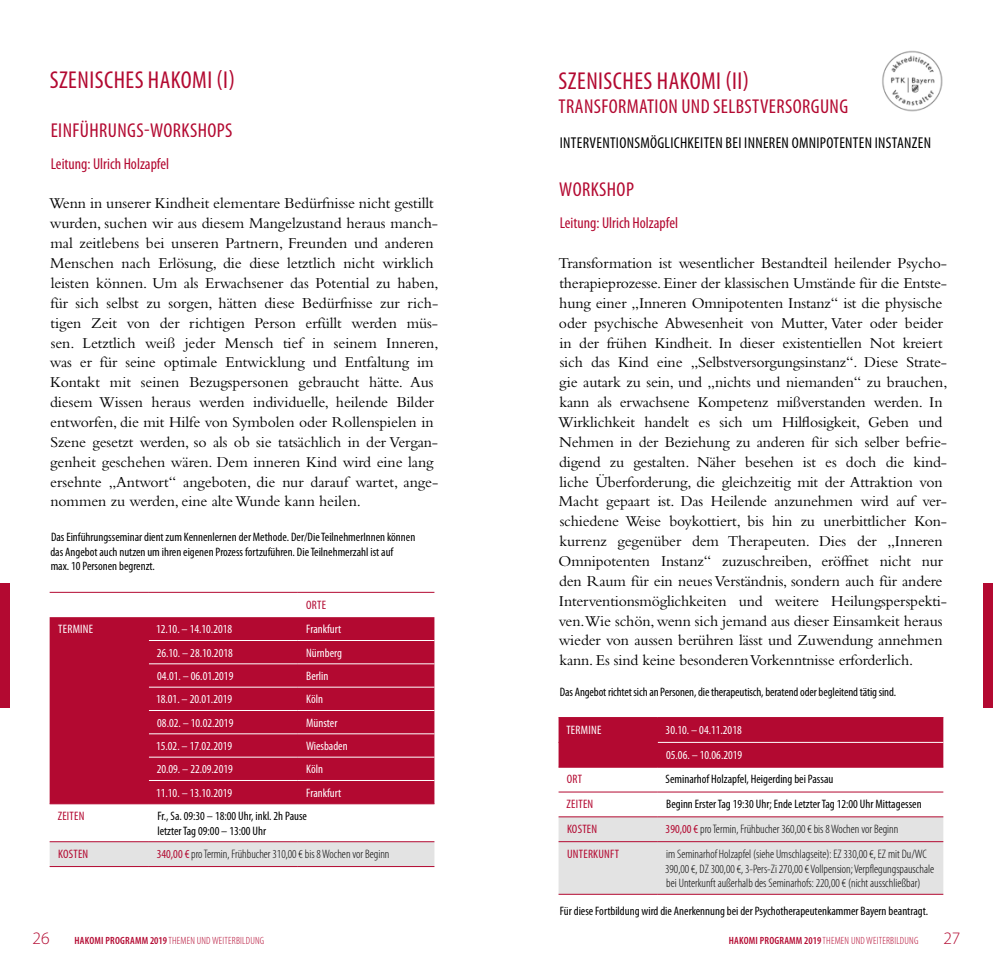
<style>
.page{position:relative;width:993px;height:968px;background:#fff}
.page>*{position:absolute;margin:0;border:0;box-sizing:border-box;transform-origin:0 0}
.t1{font:condensed 24.5px "Myriad Pro";letter-spacing:.02em;color:#b30931}
.t2{font:condensed 20.12px "Myriad Pro";letter-spacing:.02em;color:#b30931}
.t3{font:300 17.5px "Myriad Pro";color:#b30931}
.t4{font:15.75px/19.8px "Bembo";letter-spacing:-.01em;color:#000}
.t5{font:condensed 15.75px "Myriad Pro";letter-spacing:.02em;color:#000}
.t6{font:condensed 15.75px "Myriad Pro";color:#b30931}
.t7{font:condensed 12.25px/14.7px "Myriad Pro";color:#000}
.t8{font:300 condensed 12.25px/14.7px "Myriad Pro";color:#000}
.t9{font:condensed 12.25px/24.8px "Myriad Pro";color:#fff}
.t10{font:condensed 12.25px "Myriad Pro";letter-spacing:.02em;color:#b30931}
.t11{font:condensed 12.25px "Myriad Pro";letter-spacing:.02em;color:#fff}
.t12{font:300 condensed 10.5px "Myriad Pro";letter-spacing:.02em;color:#b30931}
.s1{font-weight:400;color:#b30931}
.s2{font-weight:600}
</style>
<div class="page">
<div style="left:982px;top:583px;width:10px;height:124px;background:#b30931"></div>
<div style="left:0;top:583px;width:10px;height:124px;background:#b30931"></div>
<div style="left:558px;top:718px;width:385px;height:48px;background:#b30931"></div>
<div style="left:558px;top:817px;width:385px;height:76px;background:#e3e3e3"></div>
<hr style="left:558px;top:717px;width:99px;height:1px;background:#b30931">
<hr style="left:657px;top:717px;width:286px;height:1px;background:#b30931">
<hr style="left:558px;top:741px;width:99px;height:1px;background:#b30931">
<hr style="left:558px;top:766px;width:99px;height:1px;background:#b30931">
<hr style="left:657px;top:766px;width:286px;height:1px;background:#b30931">
<hr style="left:558px;top:791px;width:99px;height:1px;background:#b30931">
<hr style="left:657px;top:791px;width:286px;height:1px;background:#b30931">
<hr style="left:558px;top:816px;width:99px;height:1px;background:#b30931">
<hr style="left:657px;top:816px;width:286px;height:1px;background:#b30931">
<hr style="left:558px;top:841px;width:99px;height:1px;background:#b30931">
<hr style="left:657px;top:841px;width:286px;height:1px;background:#b30931">
<hr style="left:558px;top:893px;width:99px;height:1px;background:#b30931">
<hr style="left:657px;top:893px;width:286px;height:1px;background:#b30931">
<hr style="left:657px;top:742px;width:286px;height:1px;background:#fff">
<div style="left:50px;top:617px;width:384px;height:186px;background:#b30931"></div>
<div style="left:50px;top:842px;width:384px;height:24px;background:#e3e3e3"></div>
<hr style="left:50px;top:592px;width:99px;height:1px;background:#b30931">
<hr style="left:149px;top:592px;width:149px;height:1px;background:#b30931">
<hr style="left:298px;top:592px;width:136px;height:1px;background:#b30931">
<hr style="left:149px;top:640px;width:149px;height:1px;background:#fff">
<hr style="left:298px;top:640px;width:136px;height:1px;background:#fff">
<hr style="left:149px;top:663px;width:149px;height:1px;background:#fff">
<hr style="left:298px;top:663px;width:136px;height:1px;background:#fff">
<hr style="left:149px;top:686px;width:149px;height:1px;background:#fff">
<hr style="left:298px;top:686px;width:136px;height:1px;background:#fff">
<hr style="left:149px;top:710px;width:149px;height:1px;background:#fff">
<hr style="left:298px;top:710px;width:136px;height:1px;background:#fff">
<hr style="left:149px;top:733px;width:149px;height:1px;background:#fff">
<hr style="left:298px;top:733px;width:136px;height:1px;background:#fff">
<hr style="left:149px;top:756px;width:149px;height:1px;background:#fff">
<hr style="left:298px;top:756px;width:136px;height:1px;background:#fff">
<hr style="left:149px;top:780px;width:149px;height:1px;background:#fff">
<hr style="left:298px;top:780px;width:136px;height:1px;background:#fff">
<hr style="left:50px;top:803px;width:99px;height:1px;background:#b30931">
<hr style="left:149px;top:803px;width:149px;height:1px;background:#b30931">
<hr style="left:298px;top:803px;width:136px;height:1px;background:#b30931">
<hr style="left:50px;top:841px;width:99px;height:1px;background:#b30931">
<hr style="left:149px;top:841px;width:149px;height:1px;background:#b30931">
<hr style="left:298px;top:841px;width:136px;height:1px;background:#b30931">
<hr style="left:50px;top:866px;width:99px;height:1px;background:#b30931">
<hr style="left:149px;top:866px;width:149px;height:1px;background:#b30931">
<hr style="left:298px;top:866px;width:136px;height:1px;background:#b30931">
<img style="left:882px;top:50px;width:61px;height:62px">
<h1 class="t1" style="left:50px;top:66px;width:187px">SZENISCHES HAKOMI (I)</h1>
<p class="t2" style="left:51px;top:119px;width:183px">EINFÜHRUNGS-WORKSHOPS</p>
<p class="t6" style="left:51px;top:155px;width:120px">Leitung: Ulrich Holzapfel</p>
<p class="t4" style="left:49px;top:193px;width:391px">Wenn in unserer Kindheit elementare Bedürfnisse nicht gestillt wurden, suchen wir aus diesem Mangelzustand heraus manch&shy;mal zeitlebens bei unseren Partnern, Freunden und anderen Menschen nach Erlösung, die diese letztlich nicht wirklich leisten können. Um als Erwachsener das Potential zu haben, für sich selbst zu sorgen, hätten diese Bedürfnisse zur rich&shy;tigen Zeit von der richtigen Person erfüllt werden müs&shy;sen. Letztlich weiß jeder Mensch tief in seinem Inneren, was er für seine optimale Entwicklung und Entfaltung im Kontakt mit seinen Bezugspersonen gebraucht hätte. Aus diesem Wissen heraus werden individuelle, heilende Bilder entworfen, die mit Hilfe von Symbolen oder Rollenspielen in Szene gesetzt werden, so als ob sie tatsächlich in der Vergan&shy;genheit geschehen wären. Dem inneren Kind wird eine lang ersehnte „Antwort“ angeboten, die nur darauf wartet, ange&shy;nommen zu werden, eine alte Wunde kann heilen.</p>
<p class="t7" style="left:50px;top:529px;width:366px">Das Einführungsseminar dient zum Kennenlernen der Methode. Der/Die TeilnehmerInnen können das Angebot auch nutzen um ihren eigenen Prozess fortzuführen. Die Teilnehmerzahl ist auf<br>max. 10 Personen begrenzt.</p>
<p class="t10" style="left:306px;top:597px;width:21px">ORTE</p>
<p class="t11" style="left:58px;top:622px;width:36px">TERMINE</p>
<p class="t9" style="left:156px;top:617px;width:78px">12.10. – 14.10.2018</p>
<p class="t9" style="left:306px;top:617px;width:36px">Frankfurt</p>
<p class="t9" style="left:157px;top:640px;width:78px">26.10. – 28.10.2018</p>
<p class="t9" style="left:306px;top:640px;width:37px">Nürnberg</p>
<p class="t9" style="left:157px;top:663px;width:78px">04.01. – 06.01.2019</p>
<p class="t9" style="left:306px;top:663px;width:24px">Berlin</p>
<p class="t9" style="left:156px;top:687px;width:78px">18.01. – 20.01.2019</p>
<p class="t9" style="left:306px;top:687px;width:18px">Köln</p>
<p class="t9" style="left:157px;top:710px;width:78px">08.02. – 10.02.2019</p>
<p class="t9" style="left:306px;top:710px;width:33px">Münster</p>
<p class="t9" style="left:156px;top:733px;width:78px">15.02. – 17.02.2019</p>
<p class="t9" style="left:306px;top:733px;width:43px">Wiesbaden</p>
<p class="t9" style="left:157px;top:757px;width:78px">20.09. – 22.09.2019</p>
<p class="t9" style="left:306px;top:757px;width:18px">Köln</p>
<p class="t9" style="left:156px;top:780px;width:78px">11.10. – 13.10.2019</p>
<p class="t9" style="left:306px;top:780px;width:36px">Frankfurt</p>
<p class="t10" style="left:58px;top:809px;width:28px">ZEITEN</p>
<p class="t7" style="left:157px;top:808px;width:151px">Fr., Sa. 09:30 – 18:00 Uhr, inkl. 2h Pause letzter Tag 09:00 – 13:00 Uhr</p>
<p class="t10" style="left:58px;top:847px;width:32px">KOSTEN</p>
<p class="t8" style="left:157px;top:846px;width:234px"><span class="s1">340,00 €</span> pro Termin, Frühbucher 310,00 € bis 8 Wochen vor Beginn</p>
<h1 class="t1" style="left:558px;top:67px;width:192px">SZENISCHES HAKOMI (II)</h1>
<p class="t2" style="left:558px;top:95px;width:291px">TRANSFORMATION UND SELBSTVERSORGUNG</p>
<p class="t5" style="left:559px;top:134px;width:372px">INTERVENTIONSMÖGLICHKEITEN BEI INNEREN OMNIPOTENTEN INSTANZEN</p>
<p class="t2" style="left:559px;top:179px;width:76px">WORKSHOP</p>
<p class="t6" style="left:559px;top:214px;width:120px">Leitung: Ulrich Holzapfel</p>
<p class="t4" style="left:558px;top:253px;width:391px">Transformation ist wesentlicher Bestandteil heilender Psycho&shy;therapieprozesse. Einer der klassischen Umstände für die Entste&shy;hung einer „Inneren Omnipotenten Instanz“ ist die physische oder psychische Abwesenheit von Mutter, Vater oder beider in der frühen Kindheit. In dieser existentiellen Not kreiert sich das Kind eine „Selbstversorgungsinstanz“. Diese Strate&shy;gie autark zu sein, und „nichts und niemanden“ zu brauchen, kann als erwachsene Kompetenz mißverstanden werden. In Wirklichkeit handelt es sich um Hilflosigkeit, Geben und Nehmen in der Beziehung zu anderen für sich selber befrie&shy;digend zu gestalten. Näher besehen ist es doch die kind&shy;liche Überforderung, die gleichzeitig mit der Attraktion von Macht gepaart ist. Das Heilende anzunehmen wird auf ver&shy;schiedene Weise boykottiert, bis hin zu unerbittlicher Kon&shy;kurrenz gegenüber dem Therapeuten. Dies der „Inneren Omnipotenten Instanz“ zuzuschreiben, eröffnet nicht nur den Raum für ein neues Verständnis, sondern auch für andere Interventionsmöglichkeiten und weitere Heilungsperspekti&shy;ven.Wie schön, wenn sich jemand aus dieser Einsamkeit heraus wieder von aussen berühren lässt und Zuwendung annehmen kann. Es sind keine besonderen Vorkenntnisse erforderlich.</p>
<p class="t7" style="left:559px;top:684px;width:337px">Das Angebot richtet sich an Personen, die therapeutisch, beratend oder begleitend tätig sind.</p>
<p class="t11" style="left:566px;top:723px;width:36px">TERMINE</p>
<p class="t9" style="left:665px;top:717px;width:78px">30.10. – 04.11.2018<br>05.06. – 10.06.2019</p>
<p class="t10" style="left:566px;top:772px;width:17px">ORT</p>
<p class="t7" style="left:665px;top:772px;width:169px">Seminarhof Holzapfel, Heigerding bei Passau</p>
<p class="t10" style="left:566px;top:797px;width:28px">ZEITEN</p>
<p class="t7" style="left:666px;top:797px;width:257px">Beginn Erster Tag 19:30 Uhr; Ende Letzter Tag 12:00 Uhr Mittagessen</p>
<p class="t10" style="left:567px;top:822px;width:32px">KOSTEN</p>
<p class="t8" style="left:665px;top:821px;width:234px"><span class="s1">390,00 €</span> pro Termin, Frühbucher 360,00 € bis 8 Wochen vor Beginn</p>
<p class="t10" style="left:567px;top:847px;width:53px">UNTERKUNFT</p>
<p class="t8" style="left:665px;top:846px;width:270px">im Seminarhof Holzapfel (siehe Umschlagseite): EZ 330,00 €, EZ mit Du/WC<br>390,00 €, DZ 300,00 €, 3-Pers-Zi 270,00 € Vollpension; Verpflegungspauschale bei Unterkunft außerhalb des Seminarhofs: 220,00 € (nicht ausschließbar)</p>
<p class="t7" style="left:559px;top:903px;width:369px">Für diese Fortbildung wird die Anerkennung bei der Psychotherapeutenkammer Bayern beantragt.</p>
<p class="t3" style="left:33px;top:928px;width:19px">26</p>
<p class="t12" style="left:75px;top:934px;width:191px"><span class="s2">HAKOMI PROGRAMM 2019</span> THEMEN UND WEITERBILDUNG</p>
<p class="t12" style="left:728px;top:934px;width:191px"><span class="s2">HAKOMI PROGRAMM 2019</span> THEMEN UND WEITERBILDUNG</p>
<p class="t3" style="left:943px;top:928px;width:19px">27</p>
</div>
